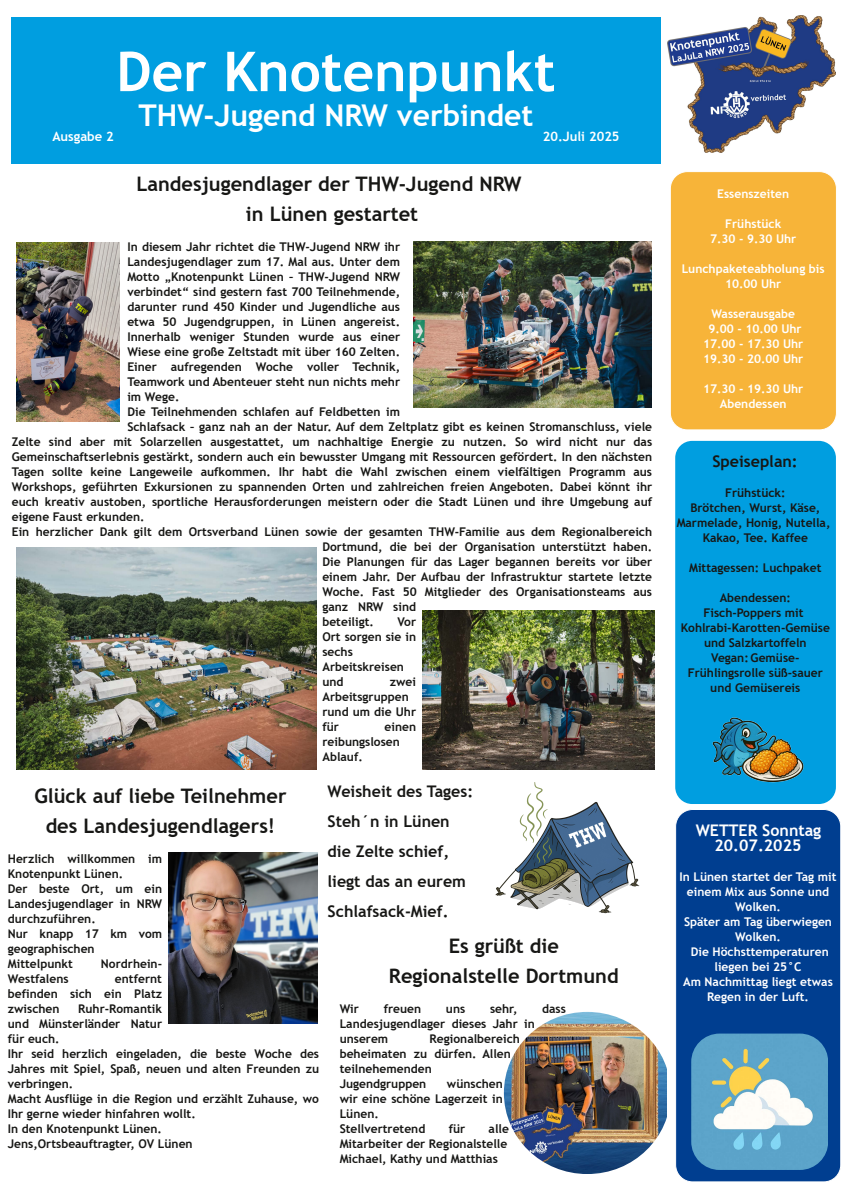
<style>
.page{position:relative;width:842px;height:1191px;background:#fff}
.page>*{position:absolute;margin:0;border:0;box-sizing:border-box;transform-origin:0 0}
.t1{font:700 55px "Trebuchet MS";color:#fff}
.t2{font:700 30px "Trebuchet MS";color:#fff}
.t3{font:700 20px/30px "Trebuchet MS";color:#171715;text-align:center}
.t4{font:700 16px/30px "Trebuchet MS";color:#171715}
.t5{font:700 16px/15px "Trebuchet MS";color:#fff;text-align:center}
.t6{font:700 13px "Trebuchet MS";color:#fff}
.t7{font:700 12px/15px "Trebuchet MS";color:#171715}
.t8{font:700 12px/15px "Trebuchet MS";color:#fff;text-align:center}
</style>
<div class="page">
<div style="left:11px;top:17px;width:649px;height:147px;background:#009ee0"></div>
<img style="left:668px;top:15px;width:167px;height:138px">
<div style="left:670px;top:172px;width:166px;height:258px;background:#f7b439;border-radius:17px"></div>
<div style="left:670px;top:171px;width:167px;height:259px;border:1px solid #fff;border-radius:17px"></div>
<div style="left:675px;top:441px;width:161px;height:363px;background:#009ee0;border-radius:17px"></div>
<div style="left:676px;top:809px;width:165px;height:373px;background:#003e90;border-radius:17px"></div>
<div style="left:675px;top:809px;width:166px;height:373px;border:1px solid #fff;border-radius:17px"></div>
<img style="left:168px;top:852px;width:150px;height:171px">
<img style="left:504px;top:1012px;width:162px;height:161px">
<img style="left:691px;top:1033px;width:137px;height:137px;border-radius:28px">
<img style="left:16px;top:243px;width:103px;height:178px">
<img style="left:495px;top:782px;width:145px;height:132px">
<img style="left:422px;top:611px;width:232px;height:158px">
<img style="left:413px;top:242px;width:238px;height:165px">
<img style="left:16px;top:547px;width:300px;height:223px">
<img style="left:712px;top:717px;width:92px;height:66px">
<h1 class="t1" style="left:116px;top:40px;width:441px">Der Knotenpunkt</h1>
<h2 class="t2" style="left:138px;top:98px;width:396px">THW‐Jugend NRW verbindet</h2>
<p class="t6" style="left:52px;top:129px;width:63px">Ausgabe 2</p>
<p class="t6" style="left:543px;top:129px;width:78px">20.Juli 2025</p>
<h3 class="t3" style="left:136px;top:169px;width:387px">Landesjugendlager der THW‐Jugend NRW in Lünen gestartet</h3>
<p class="t7" style="left:127px;top:239px;width:274px">In diesem Jahr richtet die THW‐Jugend NRW ihr</p>
<p class="t7" style="left:127px;top:254px;width:274px">Landesjugendlager zum 17. Mal aus. Unter dem</p>
<p class="t7" style="left:127px;top:269px;width:274px">Motto „Knotenpunkt Lünen – THW‐Jugend NRW</p>
<p class="t7" style="left:127px;top:284px;width:274px">verbindet“ sind gestern fast 700 Teilnehmende,</p>
<p class="t7" style="left:127px;top:299px;width:274px">darunter rund 450 Kinder und Jugendliche aus</p>
<p class="t7" style="left:127px;top:314px;width:274px">etwa 50 Jugendgruppen, in Lünen angereist.</p>
<p class="t7" style="left:127px;top:329px;width:274px">Innerhalb weniger Stunden wurde aus einer</p>
<p class="t7" style="left:127px;top:344px;width:274px">Wiese eine große Zeltstadt mit über 160 Zelten.</p>
<p class="t7" style="left:127px;top:359px;width:274px">Einer aufregenden Woche voller Technik,</p>
<p class="t7" style="left:127px;top:374px;width:274px">Teamwork und Abenteuer steht nun nichts mehr</p>
<p class="t7" style="left:127px;top:389px;width:54px">im Wege.</p>
<p class="t7" style="left:127px;top:404px;width:274px">Die Teilnehmenden schlafen auf Feldbetten im</p>
<p class="t7" style="left:127px;top:419px;width:526px">Schlafsack – ganz nah an der Natur. Auf dem Zeltplatz gibt es keinen Stromanschluss, viele</p>
<p class="t7" style="left:12px;top:434px;width:642px">Zelte sind aber mit Solarzellen ausgestattet, um nachhaltige Energie zu nutzen. So wird nicht nur das</p>
<p class="t7" style="left:12px;top:449px;width:642px">Gemeinschaftserlebnis gestärkt, sondern auch ein bewusster Umgang mit Ressourcen gefördert. In den nächsten</p>
<p class="t7" style="left:12px;top:464px;width:642px">Tagen sollte keine Langeweile aufkommen. Ihr habt die Wahl zwischen einem vielfältigen Programm aus</p>
<p class="t7" style="left:12px;top:479px;width:642px">Workshops, geführten Exkursionen zu spannenden Orten und zahlreichen freien Angeboten. Dabei könnt ihr</p>
<p class="t7" style="left:12px;top:494px;width:642px">euch kreativ austoben, sportliche Herausforderungen meistern oder die Stadt Lünen und ihre Umgebung auf</p>
<p class="t7" style="left:12px;top:509px;width:134px">eigene Faust erkunden.</p>
<p class="t7" style="left:12px;top:524px;width:642px">Ein herzlicher Dank gilt dem Ortsverband Lünen sowie der gesamten THW‐Familie aus dem Regionalbereich</p>
<p class="t7" style="left:322px;top:539px;width:331px">Dortmund, die bei der Organisation unterstützt haben.</p>
<p class="t7" style="left:322px;top:554px;width:331px">Die Planungen für das Lager begannen bereits vor über</p>
<p class="t7" style="left:322px;top:569px;width:331px">einem Jahr. Der Aufbau der Infrastruktur startete letzte</p>
<p class="t7" style="left:322px;top:584px;width:331px">Woche. Fast 50 Mitglieder des Organisationsteams aus</p>
<p class="t7" style="left:322px;top:599px;width:95px">ganz NRW sind</p>
<p class="t7" style="left:322px;top:614px;width:53px">beteiligt.</p>
<p class="t7" style="left:322px;top:614px;width:95px;text-indent:75px">Vor<br>Ort sorgen sie in sechs<br>Arbeitskreisen und</p>
<p class="t7" style="left:322px;top:674px;width:95px;text-indent:68px">zwei<br>Arbeitsgruppen rund um die Uhr für</p>
<p class="t7" style="left:322px;top:719px;width:95px;text-indent:62px">einen reibungslosen<br>Ablauf.</p>
<h3 class="t3" style="left:34px;top:780px;width:254px">Glück auf liebe Teilnehmer des Landesjugendlagers!</h3>
<p class="t7" style="left:8px;top:850px;width:156px">Herzlich willkommen im<br>Knotenpunkt Lünen.<br>Der beste Ort, um ein<br>Landesjugendlager in NRW durchzuführen.<br>Nur knapp 17 km vom geographischen<br>Mittelpunkt</p>
<p class="t7" style="left:101px;top:955px;width:63px">Nordrhein‐</p>
<p class="t7" style="left:8px;top:970px;width:62px">Westfalens</p>
<p class="t7" style="left:8px;top:970px;width:156px;text-align:justify;text-indent:107px">entfernt befinden sich ein Platz zwischen</p>
<p class="t7" style="left:8px;top:1000px;width:313px;text-indent:70px">Ruhr‐Romantik<br>und Münsterländer Natur<br>für euch.<br>Ihr seid herzlich eingeladen, die beste Woche des<br>Jahres mit Spiel, Spaß, neuen und alten Freunden zu verbringen.<br>Macht Ausflüge in die Region und erzählt Zuhause, wo<br>Ihr gerne wieder hinfahren wollt.<br>In den Knotenpunkt Lünen.<br>Jens,Ortsbeauftragter, OV Lünen</p>
<h3 class="t4" style="left:328px;top:776px;width:147px">Weisheit des Tages:<br>Steh´n in Lünen die Zelte schief, liegt das an eurem<br>Schlafsack‐Mief.</h3>
<h3 class="t3" style="left:389px;top:931px;width:231px">Es grüßt die<br>Regionalstelle Dortmund</h3>
<p class="t7" style="left:340px;top:1001px;width:21px">Wir</p>
<p class="t7" style="left:384px;top:1001px;width:39px">freuen</p>
<p class="t7" style="left:446px;top:1001px;width:21px">uns</p>
<p class="t7" style="left:490px;top:1001px;width:29px">sehr,</p>
<p class="t7" style="left:542px;top:1001px;width:25px">dass</p>
<p class="t7" style="left:340px;top:1016px;width:197px">Landesjugendlager dieses Jahr in unserem</p>
<p class="t7" style="left:340px;top:1031px;width:182px;text-indent:90px">Regionalbereich beheimaten zu dürfen. Allen teilnehemenden<br>Jugendgruppen</p>
<p class="t7" style="left:340px;top:1076px;width:165px;text-indent:107px">wünschen wir eine schöne Lagerzeit in<br>Lünen.<br>Stellvertretend</p>
<p class="t7" style="left:340px;top:1121px;width:171px;text-indent:149px">alle<br>Mitarbeiter der Regionalstelle<br>Michael, Kathy und Matthias</p>
<p class="t7" style="left:449px;top:1121px;width:18px">für</p>
<p class="t8" style="left:717px;top:186px;width:73px">Essenszeiten</p>
<p class="t8" style="left:710px;top:216px;width:88px">Frühstück<br>7.30 ‐ 9.30 Uhr</p>
<p class="t8" style="left:682px;top:261px;width:144px">Lunchpaketeabholung bis<br>10.00 Uhr</p>
<p class="t8" style="left:703px;top:306px;width:102px">Wasserausgabe<br>9.00 ‐ 10.00 Uhr<br>17.00 ‐ 17.30 Uhr<br>19.30 ‐ 20.00 Uhr</p>
<p class="t8" style="left:703px;top:381px;width:102px">17.30 ‐ 19.30 Uhr<br>Abendessen</p>
<h3 class="t4" style="left:712px;top:446px;width:87px">Speiseplan:</h3>
<p class="t7" style="left:677px;top:485px;width:155px;text-align:center">Frühstück:<br>Brötchen, Wurst, Käse,<br>Marmelade, Honig, Nutella,<br>Kakao, Tee. Kaffee</p>
<p class="t7" style="left:689px;top:560px;width:134px">Mittagessen: Luchpaket</p>
<p class="t7" style="left:681px;top:590px;width:151px;text-align:center">Abendessen:<br>Fisch‐Poppers mit<br>Kohlrabi‐Karotten‐Gemüse und Salzkartoffeln<br>Vegan: Gemüse‐<br>Frühlingsrolle süß‐sauer und Gemüsereis</p>
<h3 class="t5" style="left:696px;top:822px;width:127px">WETTER Sonntag<br>20.07.2025</h3>
<p class="t8" style="left:679px;top:869px;width:159px">In Lünen startet der Tag mit einem Mix aus Sonne und<br>Wolken.<br>Später am Tag überwiegen<br>Wolken.<br>Die Höchsttemperaturen liegen bei 25°C<br>Am Nachmittag liegt etwas<br>Regen in der Luft.</p>
</div>
